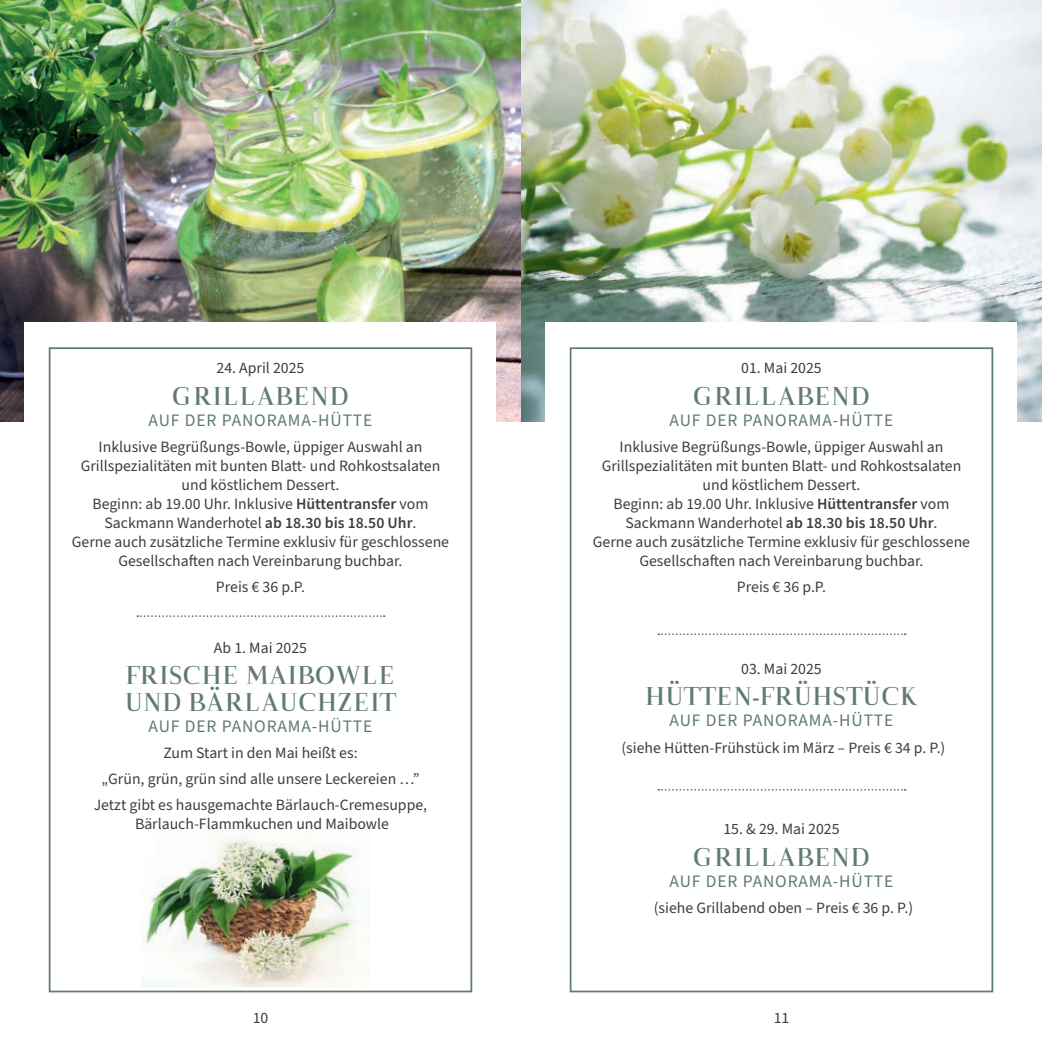
<style>
.page{position:relative;width:1042px;height:1042px;background:#fff}
.page>*{position:absolute;margin:0;border:0;box-sizing:border-box;transform-origin:0 0}
.t1{font:600 26.25px/26.2px "Naia";color:#607b70}
.t2{font:17.5px "Source Sans Pro";letter-spacing:.05em;color:#607b70}
.t3{font:15.75px/18.9px "Source Sans Pro";color:#3e3e3f;text-align:center}
.s1{font-weight:600}
</style>
<div class="page">
<img style="left:521px;top:0;width:521px;height:422px">
<img style="left:0;top:0;width:521px;height:422px">
<div style="left:546px;top:322px;width:471px;height:670px;background:#fff"></div>
<div style="left:570px;top:347px;width:423px;height:645px;border:2px solid #607b70"></div>
<svg style="left:658px;top:633px;width:247px;height:2px"></svg>
<div style="left:25px;top:322px;width:471px;height:670px;background:#fff"></div>
<div style="left:49px;top:347px;width:423px;height:645px;border:2px solid #607b70"></div>
<svg style="left:137px;top:615px;width:248px;height:2px"></svg>
<svg style="left:658px;top:789px;width:247px;height:1px"></svg>
<img style="left:142px;top:835px;width:216px;height:152px">
<p class="t3" style="left:216px;top:359px;width:89px">24. April 2025</p>
<p class="t1" style="left:172px;top:383px;width:179px">GRILLABEND</p>
<p class="t2" style="left:148px;top:408px;width:225px">AUF DER PANORAMA-HÜTTE</p>
<p class="t3" style="left:81px;top:438px;width:361px">Inklusive Begrüßungs-Bowle, üppiger Auswahl an<br>Grillspezialitäten mit bunten Blatt- und Rohkostsalaten und köstlichem Dessert.</p>
<p class="t3" style="left:92px;top:495px;width:338px">Beginn: ab 19.00 Uhr. Inklusive <span class="s1">Hüttentransfer</span> vom<br>Sackmann Wanderhotel <span class="s1">ab 18.30 bis 18.50 Uhr</span>.</p>
<p class="t3" style="left:72px;top:532px;width:379px">Gerne auch zusätzliche Termine exklusiv für geschlossene<br>Gesellschaften nach Vereinbarung buchbar.</p>
<p class="t3" style="left:216px;top:578px;width:91px">Preis € 36 p.P.</p>
<p class="t3" style="left:214px;top:638px;width:95px">Ab 1. Mai 2025</p>
<p class="t1" style="left:125px;top:663px;width:273px">FRISCHE MAIBOWLE<br>UND BÄRLAUCHZEIT</p>
<p class="t2" style="left:148px;top:714px;width:225px">AUF DER PANORAMA-HÜTTE</p>
<p class="t3" style="left:163px;top:743px;width:196px">Zum Start in den Mai heißt es:</p>
<p class="t3" style="left:101px;top:770px;width:319px">„Grün, grün, grün sind alle unsere Leckereien …”</p>
<p class="t3" style="left:94px;top:796px;width:335px">Jetzt gibt es hausgemachte Bärlauch-Cremesuppe,<br>Bärlauch-Flammkuchen und Maibowle</p>
<p class="t3" style="left:741px;top:359px;width:82px">01. Mai 2025</p>
<p class="t1" style="left:693px;top:383px;width:179px">GRILLABEND</p>
<p class="t2" style="left:669px;top:408px;width:225px">AUF DER PANORAMA-HÜTTE</p>
<p class="t3" style="left:602px;top:438px;width:361px">Inklusive Begrüßungs-Bowle, üppiger Auswahl an<br>Grillspezialitäten mit bunten Blatt- und Rohkostsalaten und köstlichem Dessert.</p>
<p class="t3" style="left:613px;top:495px;width:338px">Beginn: ab 19.00 Uhr. Inklusive <span class="s1">Hüttentransfer</span> vom<br>Sackmann Wanderhotel <span class="s1">ab 18.30 bis 18.50 Uhr</span>.</p>
<p class="t3" style="left:593px;top:532px;width:379px">Gerne auch zusätzliche Termine exklusiv für geschlossene<br>Gesellschaften nach Vereinbarung buchbar.</p>
<p class="t3" style="left:737px;top:578px;width:91px">Preis € 36 p.P.</p>
<p class="t3" style="left:741px;top:659px;width:82px">03. Mai 2025</p>
<p class="t1" style="left:645px;top:684px;width:275px">HÜTTEN-FRÜHSTÜCK</p>
<p class="t2" style="left:669px;top:709px;width:225px">AUF DER PANORAMA-HÜTTE</p>
<p class="t3" style="left:621px;top:738px;width:325px">(siehe Hütten-Frühstück im März – Preis € 34 p. P.)</p>
<p class="t3" style="left:723px;top:820px;width:117px">15. &amp; 29. Mai 2025</p>
<p class="t1" style="left:693px;top:844px;width:179px">GRILLABEND</p>
<p class="t2" style="left:669px;top:869px;width:225px">AUF DER PANORAMA-HÜTTE</p>
<p class="t3" style="left:654px;top:899px;width:261px">(siehe Grillabend oben – Preis € 36 p. P.)</p>
<p class="t3" style="left:253px;top:1009px;width:17px">10</p>
<p class="t3" style="left:773px;top:1009px;width:17px">11</p>
</div>
